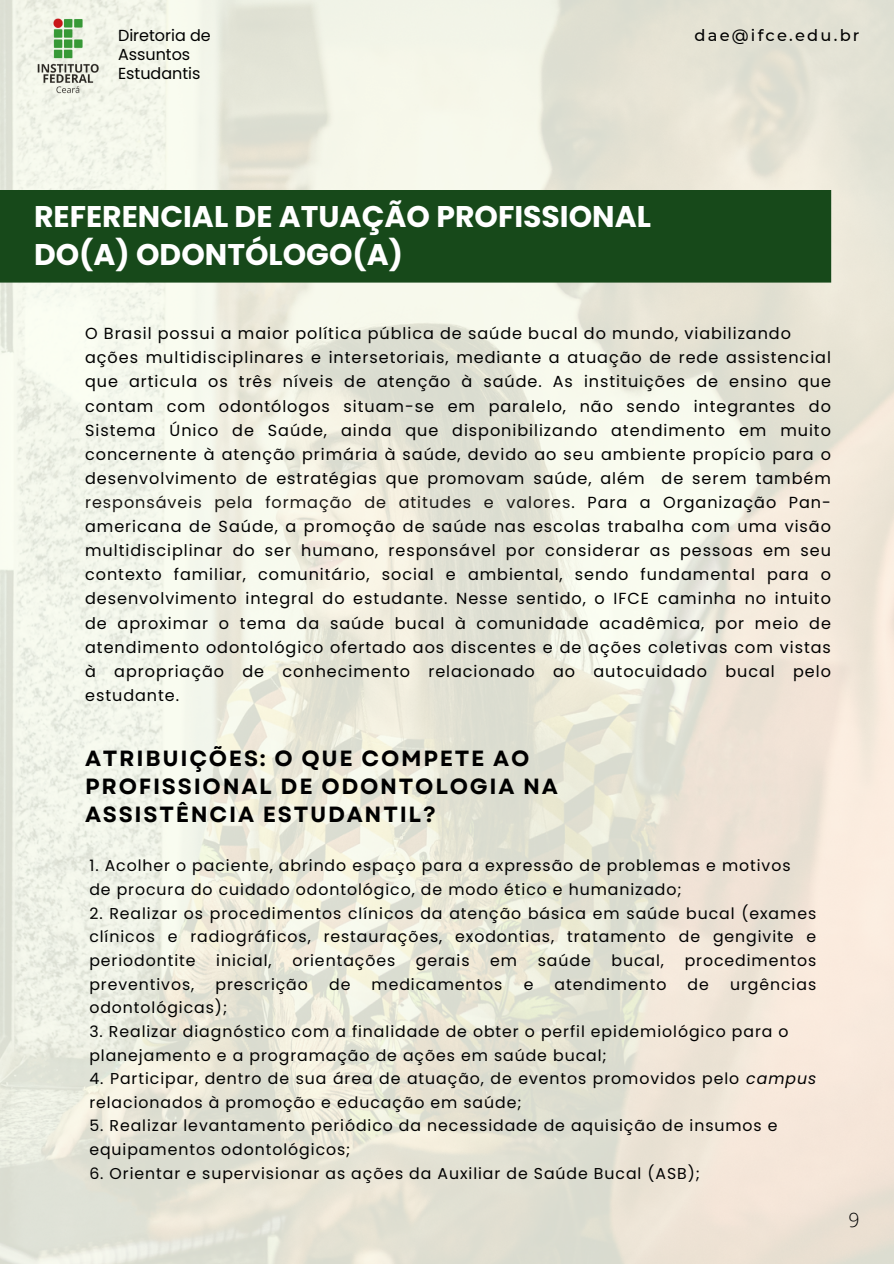
<style>
.page{position:relative;width:894px;height:1264px;background:#fff}
.page>*{position:absolute;margin:0;border:0;box-sizing:border-box;transform-origin:0 0}
.t1{font:700 29.85px/38.1px "Poppins";color:#fff}
.t2{font:700 22.05px/28.2px "Garet";letter-spacing:.08em;color:#000}
.t3{font:300 19.5px "Open Sans";color:#000}
.t4{font:500 16.2px "Montserrat";letter-spacing:.135em;color:#000}
.t5{font:16.05px/24.2px "Poppins";letter-spacing:.06em;color:#000;text-align:justify}
.t6{font:15.9px/19.2px "Poppins";color:#000}
.t7{font:15.75px/23.7px "Poppins";letter-spacing:.06em;color:#000;text-align:justify}
.s1{color:#171513}
.s2{font-style:italic}
</style>
<div class="page">
<img style="left:0;top:0;width:893px;height:1263px">
<img style="left:18px;top:18px;width:99px;height:78px">
<div style="left:0;top:190px;width:831px;height:92px;background:#17491a"></div>
<p class="t6" style="left:118px;top:26px;width:94px">Diretoria de<br>Assuntos<br>Estudantis</p>
<p class="t4" style="left:694px;top:26px;width:166px">dae@ifce.edu.br</p>
<p class="t1" style="left:34px;top:197px;width:618px">REFERENCIAL DE ATUAÇÃO PROFISSIONAL<br>DO(A) ODONTÓLOGO(A)</p>
<p class="t5" style="left:85px;top:321px;width:707px">O Brasil possui a maior política pública de saúde bucal do mundo, viabilizando</p>
<h3 class="t5" style="left:85px;top:345px;width:747px">ações multidisciplinares e intersetoriais, mediante a atuação de rede assistencial que articula os três níveis de atenção à saúde. As instituições de ensino que contam com odontólogos situam-se em paralelo, não sendo integrantes do Sistema Único de Saúde, ainda que disponibilizando atendimento em muito concernente à atenção primária à saúde, devido ao seu ambiente propício para o desenvolvimento de estratégias que promovam saúde, além de serem também <span class="s1">responsáveis pela formação de atitudes e valores</span>. Para a Organização Pan&shy;americana de Saúde, a promoção de saúde nas escolas trabalha com uma visão multidisciplinar do ser humano, responsável por considerar as pessoas em seu contexto familiar, comunitário, social e ambiental, sendo fundamental para o desenvolvimento integral do estudante. Nesse sentido, o IFCE caminha no intuito de aproximar o tema da saúde bucal à comunidade acadêmica, por meio de atendimento odontológico ofertado aos discentes e de ações coletivas com vistas à apropriação de conhecimento relacionado ao autocuidado bucal pelo estudante.</h3>
<p class="t2" style="left:85px;top:744px;width:474px">ATRIBUIÇÕES: O QUE COMPETE AO<br>PROFISSIONAL DE ODONTOLOGIA NA<br>ASSISTÊNCIA ESTUDANTIL?</p>
<h1 class="t7" style="left:89px;top:854px;width:702px">1. Acolher o paciente, abrindo espaço para a expressão de problemas e motivos</h1>
<p class="t7" style="left:89px;top:877px;width:593px">de procura do cuidado odontológico, de modo ético e humanizado;</p>
<p class="t7" style="left:89px;top:901px;width:728px">2. Realizar os procedimentos clínicos da atenção básica em saúde bucal (exames clínicos e radiográficos, restaurações, exodontias, tratamento de gengivite e periodontite</p>
<p class="t7" style="left:216px;top:948px;width:57px">inicial,</p>
<p class="t7" style="left:292px;top:948px;width:104px">orientações</p>
<p class="t7" style="left:416px;top:948px;width:55px">gerais</p>
<p class="t7" style="left:490px;top:948px;width:28px">em</p>
<p class="t7" style="left:537px;top:948px;width:54px">saúde</p>
<p class="t7" style="left:611px;top:948px;width:54px">bucal,</p>
<p class="t7" style="left:684px;top:948px;width:133px">procedimentos</p>
<p class="t7" style="left:89px;top:972px;width:106px">preventivos,</p>
<p class="t7" style="left:215px;top:972px;width:94px">prescrição</p>
<p class="t7" style="left:329px;top:972px;width:23px">de</p>
<p class="t7" style="left:371px;top:972px;width:132px">medicamentos</p>
<p class="t7" style="left:523px;top:972px;width:11px">e</p>
<p class="t7" style="left:554px;top:972px;width:113px">atendimento</p>
<p class="t7" style="left:687px;top:972px;width:23px">de</p>
<p class="t7" style="left:730px;top:972px;width:88px">urgências</p>
<p class="t7" style="left:89px;top:995px;width:139px">odontológicas);</p>
<h2 class="t7" style="left:89px;top:1019px;width:700px">3. Realizar diagnóstico com a finalidade de obter o perfil epidemiológico para o</h2>
<p class="t7" style="left:89px;top:1043px;width:518px">planejamento e a programação de ações em saúde bucal;</p>
<p class="t7" style="left:89px;top:1066px;width:728px">4. Participar, dentro de sua área de atuação, de eventos promovidos pelo <span class="s2">campus </span>relacionados à promoção e educação em saúde;</p>
<p class="t7" style="left:89px;top:1113px;width:689px">5. Realizar levantamento periódico da necessidade de aquisição de insumos e</p>
<p class="t7" style="left:89px;top:1137px;width:262px">equipamentos odontológicos;</p>
<p class="t7" style="left:89px;top:1161px;width:612px">6. Orientar e supervisionar as ações da Auxiliar de Saúde Bucal (ASB);</p>
<p class="t3" style="left:848px;top:1206px;width:13px">9</p>
</div>
